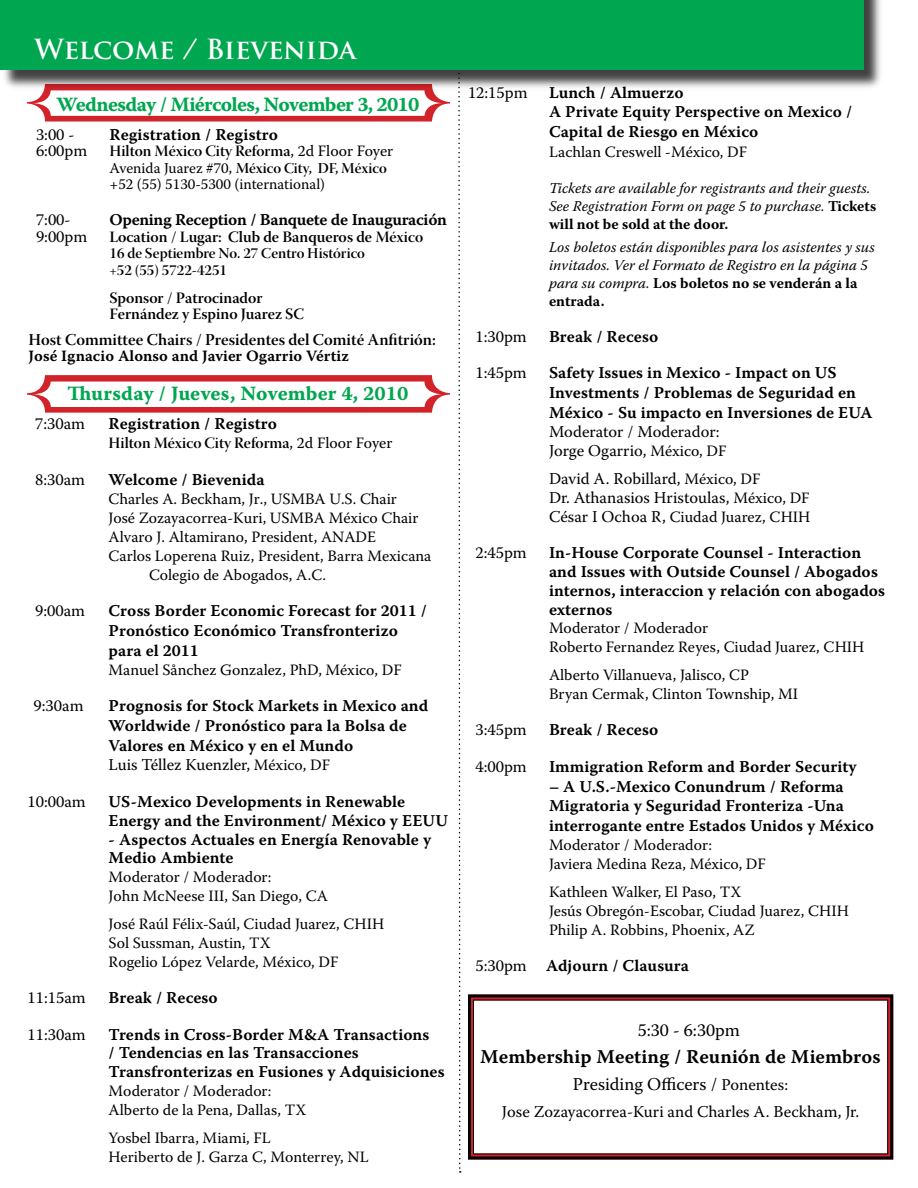
<style>
.page{position:relative;width:918px;height:1188px;background:#fff}
.page>*{position:absolute;margin:0;border:0;box-sizing:border-box;transform-origin:0 0}
.t1{font:700 27px "Trajan Pro";color:#fff}
.t2{font:20.25px "Warnock Pro Bold Capt";letter-spacing:-.03em;color:#00a650}
.t3{font:20.25px "Warnock Pro Bold Capt";color:#00a650}
.t4{font:19.5px "Warnock Pro Semibold Capt";color:#000}
.t5{font:18px "Warnock Pro";color:#000}
.t6{font:16.5px/19.8px "Warnock Pro Semibold Capt";color:#000}
.t7{font:16.5px/18.9px "Warnock Pro";color:#000}
.t8{font:16.5px "Warnock Pro Semibold Subh";color:#000}
.t9{font:16.5px "Warnock Pro Semibold Capt";letter-spacing:-.02em;color:#000}
.t10{font:15.75px/18.9px "Warnock Pro";color:#000}
.t11{font:15.75px/16.5px "Warnock Pro Semibold Subh";color:#000}
.t12{font:15.75px "Warnock Pro Semibold Disp";color:#000}
.t13{font:15.75px "Warnock Pro Semibold Capt";color:#000}
.t14{font:italic 15px/18px "Warnock Pro";color:#000}
.t15{font:15px/16.5px "Warnock Pro Semibold Disp";color:#000}
.t16{font:15px "Warnock Pro";color:#000}
.s1{font-family:"Warnock Pro"}
.s2{font-family:"Warnock Pro Semibold Disp"}
.s3{font-size:15.75px}
.s4{font-weight:700;font-style:normal}
.s5{font-size:16.5px}
</style>
<div class="page">
<svg style="left:27px;top:84px;width:423px;height:38px;background:#db5055"></svg>
<svg style="left:458px;top:91px;width:3px;height:1082px"></svg>
<svg style="left:468px;top:994px;width:426px;height:166px"></svg>
<div style="left:480px;top:1023px;width:401px;height:95px;background:#fff"></div>
<div style="left:0;top:0;width:884px;height:90px;background:#000;opacity:.75"></div>
<div style="left:0;top:0;width:864px;height:70px;background:#00a650"></div>
<svg style="left:33px;top:90px;width:409px;height:26px"></svg>
<svg style="left:27px;top:375px;width:423px;height:38px;background:#d8444a"></svg>
<svg style="left:33px;top:382px;width:409px;height:25px"></svg>
<h1 class="t1" style="left:34px;top:33px;width:323px">Welcome / Bievenida</h1>
<p class="t2" style="left:56px;top:92px;width:364px">Wednesday / Miércoles, November 3, 2010</p>
<p class="t7" style="left:36px;top:124px;width:40px">3:00 -</p>
<p class="t6" style="left:110px;top:124px;width:170px">Registration / Registro</p>
<p class="t7" style="left:36px;top:141px;width:53px">6:00pm</p>
<p class="t12" style="left:110px;top:141px;width:285px">Hilton México City Reforma<span class="s1">, 2d Floor Foyer</span></p>
<p class="t15" style="left:110px;top:159px;width:279px"><span class="s1">Avenida Juarez #70</span>, México City, DF, México</p>
<p class="t16" style="left:109px;top:175px;width:217px">+52 (55) 5130-5300 (international)</p>
<p class="t7" style="left:36px;top:210px;width:36px">7:00-</p>
<p class="t9" style="left:110px;top:210px;width:339px">Opening Reception / Banquete de Inauguración</p>
<p class="t7" style="left:36px;top:227px;width:53px">9:00pm</p>
<p class="t11" style="left:110px;top:228px;width:315px">Location / Lugar: Club de Banqueros de <span class="s2">México</span></p>
<p class="t15" style="left:110px;top:245px;width:257px">16 de Septiembre No. 27 Centro Histórico +52 (55) 5722-4251</p>
<p class="t11" style="left:110px;top:289px;width:196px">Sponsor / Patrocinador<br>Fernández y Espino Juarez SC</p>
<p class="t8" style="left:28px;top:329px;width:409px">Host Committee Chairs / Presidentes del Comité Anfitrión:</p>
<p class="t13" style="left:28px;top:347px;width:322px">José Ignacio Alonso and Javier Ogarrio Vértiz</p>
<p class="t3" style="left:67px;top:381px;width:342px">Thursday / Jueves, November 4, 2010</p>
<p class="t7" style="left:35px;top:414px;width:51px">7:30am</p>
<p class="t6" style="left:109px;top:414px;width:170px">Registration / Registro</p>
<p class="t12" style="left:109px;top:434px;width:285px">Hilton México City Reforma<span class="s1">, 2d Floor Foyer</span></p>
<p class="t7" style="left:35px;top:469px;width:51px">8:30am</p>
<p class="t6" style="left:109px;top:469px;width:158px">Welcome / Bievenida</p>
<p class="t10" style="left:109px;top:489px;width:290px">Charles A. Beckham, Jr., USMBA U.S. Chair</p>
<p class="t10" style="left:109px;top:508px;width:311px">José Zozayacorrea-Kuri, USMBA México Chair</p>
<p class="t10" style="left:109px;top:527px;width:269px">Alvaro J. Altamirano, President, ANADE</p>
<p class="t10" style="left:109px;top:546px;width:324px">Carlos Loperena Ruiz, President, Barra Mexicana</p>
<p class="t10" style="left:149px;top:565px;width:179px">Colegio de Abogados, A.C.</p>
<p class="t7" style="left:35px;top:601px;width:51px">9:00am</p>
<p class="t6" style="left:109px;top:601px;width:320px">Cross Border Economic Forecast for 2011 /<br>Pronóstico Económico Transfronterizo para el 2011</p>
<p class="t10" style="left:109px;top:660px;width:295px">Manuel Sånchez Gonzalez, PhD, México, DF</p>
<p class="t7" style="left:34px;top:696px;width:51px">9:30am</p>
<p class="t6" style="left:109px;top:695px;width:321px">Prognosis for Stock Markets in Mexico and<br>Worldwide / Pronóstico para la Bolsa de<br>Valores en México y en el Mundo</p>
<p class="t7" style="left:109px;top:755px;width:223px">Luis Téllez Kuenzler, <span class="s3">México, DF</span></p>
<p class="t7" style="left:28px;top:792px;width:60px">10:00am</p>
<p class="t6" style="left:109px;top:792px;width:341px;line-height:18.9px">US-Mexico Developments in Renewable<br>Energy and the Environment/ México y EEUU</p>
<p class="t6" style="left:109px;top:829px;width:324px;line-height:18.9px">- Aspectos Actuales en Energía Renovable y<br>Medio Ambiente</p>
<p class="t10" style="left:109px;top:867px;width:221px">Moderator / Moderador:<br>John McNeese III, San Diego, CA</p>
<p class="t10" style="left:109px;top:914px;width:277px">José Raúl Félix-Saúl, Ciudad Juarez, CHIH<br>Sol Sussman, Austin, TX<br>Rogelio López Velarde, México, DF</p>
<p class="t7" style="left:28px;top:988px;width:60px">11:15am</p>
<p class="t6" style="left:109px;top:988px;width:111px">Break / Receso</p>
<p class="t7" style="left:28px;top:1024px;width:60px">11:30am</p>
<p class="t6" style="left:109px;top:1024px;width:338px;line-height:18.9px">Trends in Cross-Border M&amp;A Transactions<br>/ Tendencias en las Transacciones<br>Transfronterizas en Fusiones y Adquisiciones</p>
<p class="t10" style="left:109px;top:1081px;width:199px">Moderator / Moderador:<br>Alberto de la Pena, Dallas, TX</p>
<p class="t10" style="left:109px;top:1128px;width:261px">Yosbel Ibarra, Miami, FL<br>Heriberto de J. Garza C, Monterrey, NL</p>
<p class="t7" style="left:468px;top:82px;width:61px">12:15pm</p>
<p class="t6" style="left:549px;top:82px;width:305px">Lunch / Almuerzo<br>A Private Equity Perspective on Mexico /<br>Capital de Riesgo en México</p>
<p class="t10" style="left:549px;top:142px;width:200px">Lachlan Creswell -México, DF</p>
<p class="t14" style="left:549px;top:179px;width:329px">Tickets are available for registrants and their guests.<br>See Registration Form on page 5 to purchase. <span class="s4">Tickets will not be sold at the door.</span></p>
<p class="t14" style="left:549px;top:238px;width:327px">Los boletos están disponibles para los asistentes y sus invitados. Ver el Formato de Registro en la página 5 para su compra. <span class="s4">Los boletos no se venderán a la entrada.</span></p>
<p class="t7" style="left:476px;top:327px;width:53px">1:30pm</p>
<p class="t6" style="left:549px;top:327px;width:111px">Break / Receso</p>
<p class="t7" style="left:476px;top:363px;width:53px">1:45pm</p>
<p class="t6" style="left:549px;top:363px;width:325px">Safety Issues in Mexico - Impact on US<br>Investments / Problemas de Seguridad en<br>México - Su impacto en Inversiones de EUA</p>
<p class="t7" style="left:549px;top:422px;width:179px">Moderator / Moderador:<br>Jorge Ogarrio, <span class="s3">México, DF</span></p>
<p class="t7" style="left:549px;top:469px;width:262px">David A. Robillard, <span class="s3">México, DF<br></span>Dr. Athanasios Hristoulas, <span class="s3">México, DF</span></p>
<p class="t10" style="left:549px;top:507px;width:263px"><span class="s5">César I Ochoa R,</span> Ciudad Juarez, CHIH</p>
<p class="t7" style="left:476px;top:543px;width:53px">2:45pm</p>
<p class="t6" style="left:549px;top:543px;width:338px;line-height:18.9px">In-House Corporate Counsel - Interaction and Issues with Outside Counsel / Abogados internos, interaccion y relación con abogados externos</p>
<p class="t10" style="left:549px;top:619px;width:317px">Moderator / Moderador<br>Roberto Fernandez Reyes, Ciudad Juarez, CHIH</p>
<p class="t10" style="left:549px;top:665px;width:251px">Alberto Villanueva, Jalisco, CP<br>Bryan Cermak, Clinton Township, MI</p>
<p class="t7" style="left:476px;top:720px;width:53px">3:45pm</p>
<p class="t6" style="left:549px;top:720px;width:111px">Break / Receso</p>
<p class="t7" style="left:476px;top:757px;width:53px">4:00pm</p>
<p class="t6" style="left:549px;top:756px;width:309px">Immigration Reform and Border Security</p>
<p class="t6" style="left:549px;top:776px;width:326px">– A U.S.-Mexico Conundrum / Reforma<br>Migratoria y Seguridad Fronteriza -Una interrogante entre Estados Unidos y México</p>
<p class="t10" style="left:549px;top:835px;width:218px">Moderator / Moderador:<br>Javiera Medina Reza, México, DF</p>
<p class="t10" style="left:549px;top:882px;width:301px">Kathleen Walker, El Paso, TX<br>Jesús Obregón-Escobar, Ciudad Juarez, CHIH<br>Philip A. Robbins, Phoenix, AZ</p>
<p class="t6" style="left:476px;top:955px;width:215px"><span class="s1">5:30pm</span> Adjourn / Clausura</p>
<p class="t5" style="left:638px;top:1020px;width:104px">5:30 - 6:30pm</p>
<p class="t4" style="left:480px;top:1045px;width:402px">Membership Meeting / Reunión de Miembros</p>
<p class="t5" style="left:573px;top:1074px;width:217px">Presiding Officers / <span class="s5">Ponentes:</span></p>
<p class="t7" style="left:502px;top:1102px;width:359px">Jose Zozayacorrea-Kuri and Charles A. Beckham, Jr.</p>
</div>
